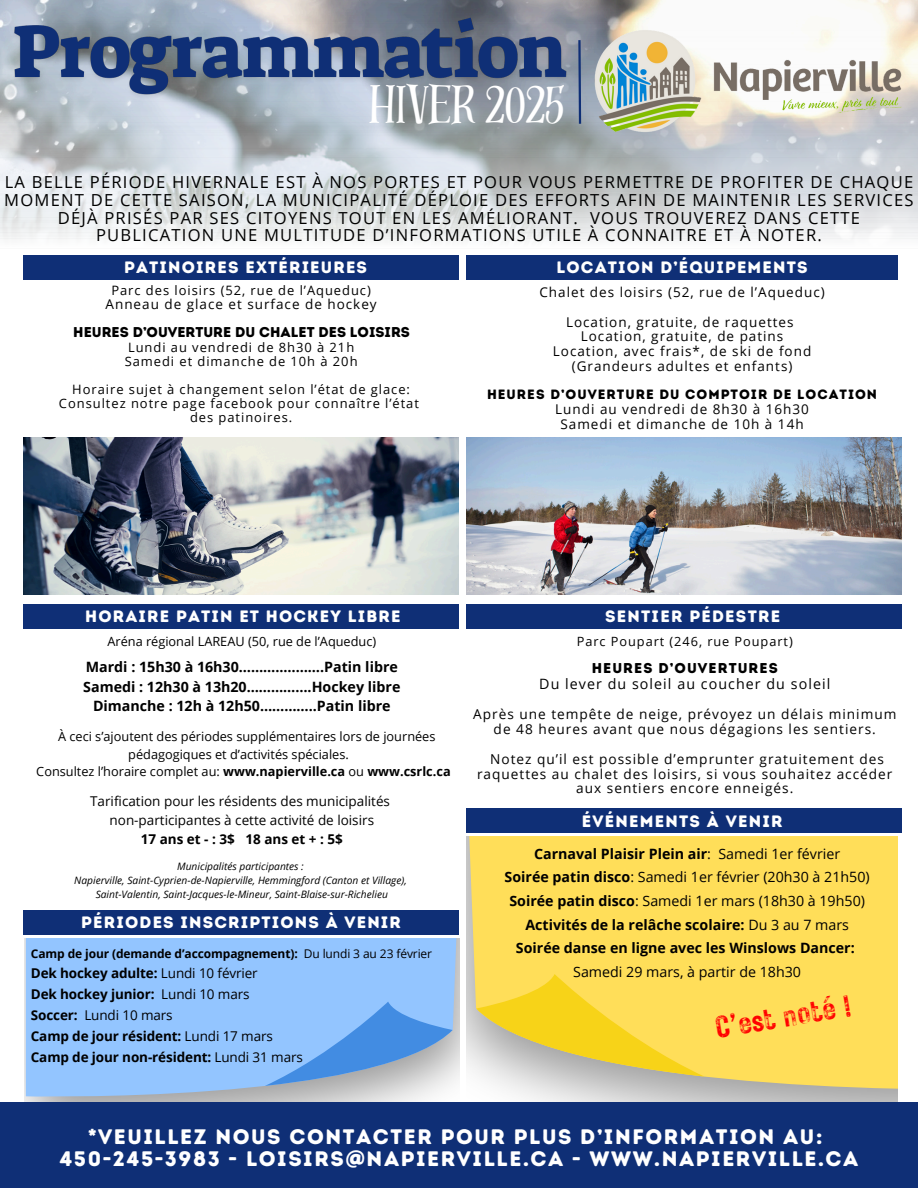
<style>
.page{position:relative;width:918px;height:1188px;background:#fff}
.page>*{position:absolute;margin:0;border:0;box-sizing:border-box;transform-origin:0 0}
.t1{font:49.8px "Distillery Display";color:#fff}
.t2{font:30px "Rustic Printed Stamp";color:#f00}
.t3{font:21px/22.5px "Intro Rust Base";letter-spacing:.075em;color:#fff;text-align:center}
.t4{font:16.5px/17.5px "Open Sans";letter-spacing:.075em;color:#000;text-align:center}
.t5{font:16.5px "Intro Rust Base";letter-spacing:.07em;color:#fff}
.t6{font:700 14.25px/19.6px "Open Sans";color:#000;text-align:center}
.t7{font:14.25px "Open Sans";color:#000}
.t8{font:14.25px "Intro Rust Base";color:#000}
.t9{font:14.25px "Open Sans";letter-spacing:.075em;color:#000}
.t10{font:14.25px "Intro Rust Base";letter-spacing:.075em;color:#000}
.t11{font:13.65px/14.9px "Open Sans";letter-spacing:.075em;color:#000;text-align:center}
.t12{font:13.5px "Open Sans";letter-spacing:.075em;color:#000}
.t13{font:700 13.5px "Open Sans";letter-spacing:-.01em;color:#000}
.t14{font:13.5px "Open Sans";color:#000}
.t15{font:13.5px "Intro Rust Base";letter-spacing:.075em;color:#000}
.t16{font:13.5px "Open Sans";letter-spacing:-.01em;color:#000}
.t17{font:12.9px "Open Sans";letter-spacing:.075em;color:#000}
.t18{font:12.75px/17.5px "Open Sans";color:#000}
.t19{font:12.75px "Open Sans";letter-spacing:.075em;color:#000}
.t20{font:700 12px "Open Sans";letter-spacing:-.01em;color:#000}
.t21{font:italic 10.2px "Open Sans";color:#000}
.s1{font-weight:700}
.s2{font-weight:400}
</style>
<div class="page">
<img style="left:23px;top:438px;width:436px;height:156px">
<img style="left:466px;top:438px;width:436px;height:156px">
<img style="left:0;top:0;width:918px;height:241px">
<div style="left:23px;top:255px;width:436px;height:25px;background:#0f2f76"></div>
<div style="left:466px;top:255px;width:432px;height:25px;background:#0f2f76"></div>
<div style="left:23px;top:604px;width:436px;height:25px;background:#0f2f76"></div>
<div style="left:466px;top:604px;width:436px;height:25px;background:#0f2f76"></div>
<div style="left:23px;top:910px;width:436px;height:24px;background:#0f2f76"></div>
<div style="left:466px;top:809px;width:436px;height:24px;background:#0f2f76"></div>
<svg style="left:466px;top:837px;width:431px;height:261px;fill:#ffde59"></svg>
<svg style="left:476px;top:974px;width:228px;height:103px"></svg>
<svg style="left:26px;top:939px;width:433px;height:163px;fill:#93c5ff"></svg>
<svg style="left:265px;top:1002px;width:188px;height:84px"></svg>
<div style="left:0;top:1102px;width:918px;height:86px;background:#0f2f76"></div>
<img style="left:594px;top:28px;width:308px;height:106px">
<img style="left:8px;top:4px;width:565px;height:101px">
<svg style="left:577px;top:38px;width:5px;height:88px"></svg>
<p class="t1" style="left:369px;top:77px;width:198px">HIVER 2025</p>
<p class="t4" style="left:4px;top:173px;width:911px">LA BELLE PÉRIODE HIVERNALE EST À NOS PORTES ET POUR VOUS PERMETTRE DE PROFITER DE CHAQUE MOMENT DE CETTE SAISON, LA MUNICIPALITÉ DÉPLOIE DES EFFORTS AFIN DE MAINTENIR LES SERVICES DÉJÀ PRISÉS PAR SES CITOYENS TOUT EN LES AMÉLIORANT. VOUS TROUVEREZ DANS CETTE PUBLICATION UNE MULTITUDE D’INFORMATIONS UTILE À CONNAITRE ET À NOTER.</p>
<p class="t5" style="left:124px;top:258px;width:245px">PATINOIRES EXTÉRIEURES</p>
<p class="t5" style="left:557px;top:258px;width:253px">LOCATION D’ÉQUIPEMENTS</p>
<p class="t17" style="left:111px;top:281px;width:261px">Parc des loisirs (52, rue de l’Aqueduc)</p>
<p class="t12" style="left:106px;top:294px;width:273px">Anneau de glace et surface de hockey</p>
<h2 class="t8" style="left:73px;top:323px;width:338px">HEURES D’OUVERTURE DU CHALET DES LOISIRS</h2>
<p class="t17" style="left:128px;top:338px;width:228px">Lundi au vendredi de 8h30 à 21h</p>
<h5 class="t17" style="left:125px;top:352px;width:234px">Samedi et dimanche de 10h à 20h</h5>
<h5 class="t17" style="left:72px;top:380px;width:339px">Horaire sujet à changement selon l’état de glace:</h5>
<h5 class="t17" style="left:59px;top:394px;width:362px">Consultez notre page facebook pour connaître l’état</h5>
<p class="t17" style="left:190px;top:408px;width:104px">des patinoires.</p>
<p class="t12" style="left:539px;top:283px;width:287px">Chalet des loisirs (52, rue de l’Aqueduc)</p>
<p class="t12" style="left:566px;top:312px;width:229px">Location, gratuite, de raquettes</p>
<p class="t12" style="left:581px;top:327px;width:204px">Location, gratuite, de patins</p>
<p class="t12" style="left:553px;top:341px;width:260px">Location, avec frais*, de ski de fond</p>
<p class="t12" style="left:572px;top:356px;width:222px">(Grandeurs adultes et enfants)</p>
<p class="t15" style="left:487px;top:386px;width:392px">HEURES D’OUVERTURE DU COMPTOIR DE LOCATION</p>
<p class="t12" style="left:555px;top:400px;width:255px">Lundi au vendredi de 8h30 à 16h30</p>
<p class="t12" style="left:560px;top:415px;width:245px">Samedi et dimanche de 10h à 14h</p>
<p class="t5" style="left:85px;top:607px;width:317px">HORAIRE PATIN ET HOCKEY LIBRE</p>
<p class="t5" style="left:605px;top:607px;width:177px">SENTIER PÉDESTRE</p>
<p class="t18" style="left:107px;top:632px;width:270px">Aréna régional LAREAU (50, rue de l’Aqueduc)</p>
<p class="t6" style="left:83px;top:657px;width:319px">Mardi : 15h30 à 16h30………..……….Patin libre<br>Samedi : 12h30 à 13h20…………….Hockey libre<br>Dimanche : 12h à 12h50…………..Patin libre</p>
<p class="t18" style="left:128px;top:727px;width:309px;text-indent:-70px">À ceci s’ajoutent des périodes supplémentaires lors de journées pédagogiques et d’activités spéciales.</p>
<h5 class="t18" style="left:36px;top:762px;width:416px">Consultez l’horaire complet au: <span class="s1">www.napierville.ca</span> ou <span class="s1">www.csrlc.ca</span></h5>
<h5 class="t14" style="left:90px;top:792px;width:301px">Tarification pour les résidents des municipalités</h5>
<p class="t14" style="left:110px;top:811px;width:266px">non-participantes à cette activité de loisirs</p>
<h6 class="t13" style="left:141px;top:829px;width:204px">17anset-:3$ 18anset+:5$</h6>
<p class="t21" style="left:177px;top:859px;width:128px">Municipalités participantes :</p>
<p class="t21" style="left:74px;top:873px;width:334px">Napierville, Saint-Cyprien-de-Napierville, Hemmingford (Canton et Village),</p>
<p class="t21" style="left:96px;top:887px;width:294px">Saint-Valentin, Saint-Jacques-le-Mineur, Saint-Blaise-sur-Richelieu</p>
<p class="t5" style="left:81px;top:912px;width:321px">PÉRIODES INSCRIPTIONS À VENIR</p>
<p class="t20" style="left:31px;top:945px;width:403px">Camp de jour (demande d’accompagnement): <span class="s2">Du lundi 3 au 23 février</span></p>
<p class="t13" style="left:31px;top:963px;width:228px">Dek hockey adulte: <span class="s2">Lundi 10 février</span></p>
<p class="t13" style="left:31px;top:984px;width:220px">Dek hockey junior: <span class="s2">Lundi 10 mars</span></p>
<h5 class="t16" style="left:31px;top:1005px;width:143px"><span class="s1">Soccer:</span> Lundi 10 mars</h5>
<p class="t13" style="left:31px;top:1026px;width:244px">Camp de jour résident: <span class="s2">Lundi 17 mars</span></p>
<p class="t13" style="left:31px;top:1047px;width:274px">Camp de jour non-résident: <span class="s2">Lundi 31 mars</span></p>
<p class="t19" style="left:577px;top:632px;width:217px">Parc Poupart (246, rue Poupart)</p>
<p class="t10" style="left:592px;top:660px;width:188px">HEURES D’OUVERTURES</p>
<p class="t9" style="left:539px;top:674px;width:293px">Du lever du soleil au coucher du soleil</p>
<p class="t11" style="left:473px;top:706px;width:425px">Après une tempête de neige, prévoyez un délais minimum de 48 heures avant que nous dégagions les sentiers.</p>
<p class="t11" style="left:477px;top:751px;width:417px">Notez qu’il est possible d’emprunter gratuitement des raquettes au chalet des loisirs, si vous souhaitez accéder aux sentiers encore enneigés.</p>
<h3 class="t5" style="left:582px;top:811px;width:202px">ÉVÉNEMENTS À VENIR</h3>
<p class="t6" style="left:534px;top:843px;width:308px">Carnaval Plaisir Plein air<span class="s2">: Samedi 1er février</span></p>
<p class="t7" style="left:505px;top:867px;width:367px"><span class="s1">Soirée patin disco</span>: Samedi 1er février (20h30 à 21h50)</p>
<p class="t7" style="left:509px;top:891px;width:357px"><span class="s1">Soirée patin disco</span>: Samedi 1er mars (18h30 à 19h50)</p>
<p class="t6" style="left:525px;top:914px;width:325px">Activités de la relâche scolaire: <span class="s2">Du 3 au 7 mars</span></p>
<p class="t6" style="left:516px;top:938px;width:340px">Soirée danse en ligne avec les Winslows Dancer:</p>
<p class="t7" style="left:573px;top:962px;width:229px">Samedi 29 mars, à partir de 18h30</p>
<h5 class="t2" style="left:712px;top:1007px;width:139px;rotate:-9deg">C’est noté !</h5>
<p class="t3" style="left:59px;top:1125px;width:800px">*VEUILLEZ NOUS CONTACTER POUR PLUS D’INFORMATION AU:<br>450-245-3983 - LOISIRS@NAPIERVILLE.CA - WWW.NAPIERVILLE.CA</p>
</div>
